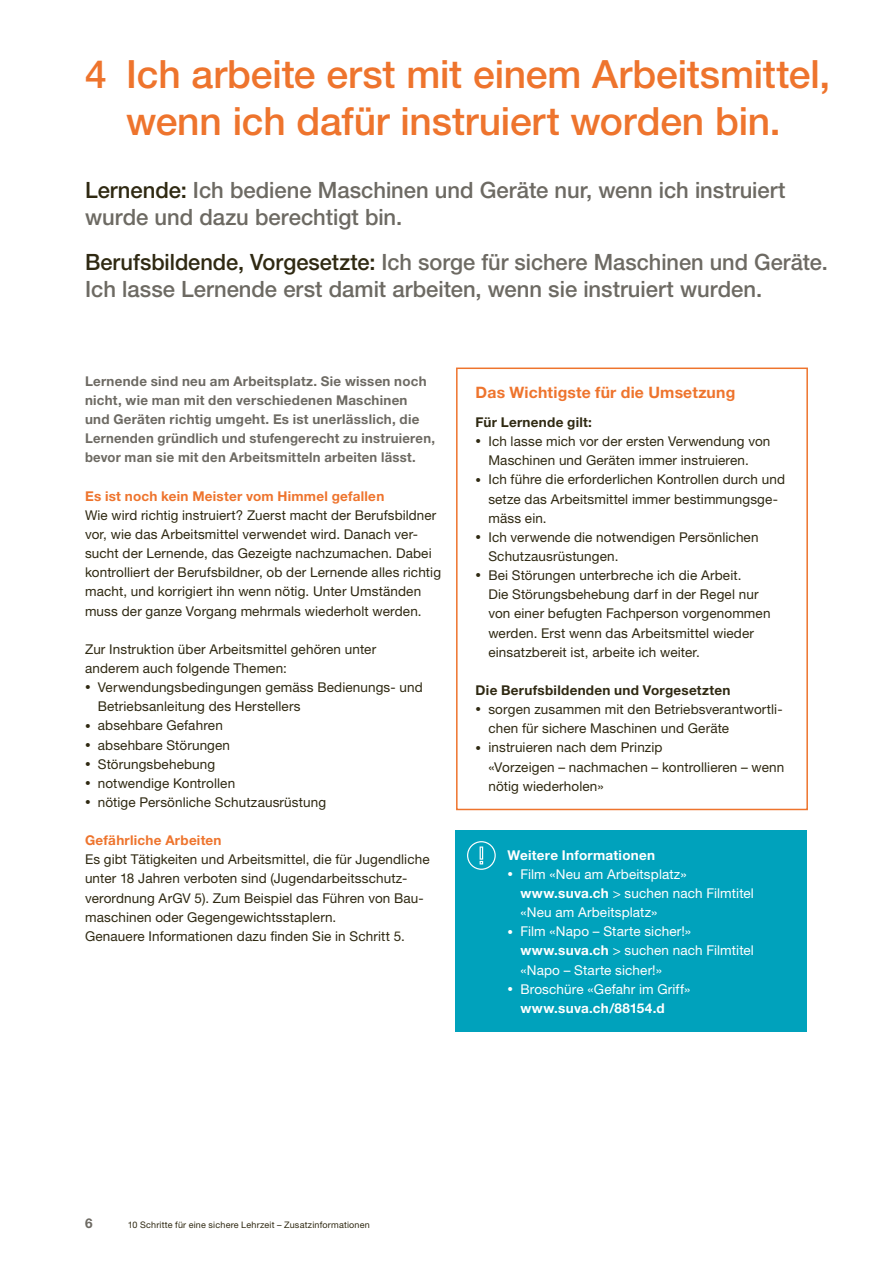
<style>
.page{position:relative;width:893px;height:1263px;background:#fff}
.page>*{position:absolute;margin:0;border:0;box-sizing:border-box;transform-origin:0 0}
.t1{font:500 39px/46.8px "Helvetica Neue LT Std";letter-spacing:-.005em;color:#ee742d;text-align:center}
.t2{font:500 22.5px/27px "Helvetica Neue LT Std";color:#6d6a63}
.t3{font:700 15.75px "Helvetica Neue LT Std";letter-spacing:.01em;color:#ee742d}
.t4{font:13.5px/19.2px "Helvetica Neue LT Std";letter-spacing:.01em;color:#2f2912}
.t5{font:700 13.5px/19.2px "Helvetica Neue LT Std";letter-spacing:.02em;color:#6d6a63}
.t6{font:13.5px/19.2px "Helvetica Neue LT Std";letter-spacing:.01em;color:#fff}
.t7{font:700 13.5px "Helvetica Neue LT Std";letter-spacing:.02em;color:#ee742d}
.t8{font:700 13.5px "Helvetica Neue LT Std";letter-spacing:.02em;color:#2f2912}
.t9{font:700 13.5px "Helvetica Neue LT Std";letter-spacing:.02em;color:#fff}
.t10{font:9px "Helvetica Neue LT Std";letter-spacing:.025em;color:#2f2912}
.s1{color:#2f2912}
.s2{font-size:11.25px}
.s3{font-weight:700}
</style>
<div class="page">
<div style="left:455px;top:831px;width:352px;height:201px;background:#00a2bc"></div>
<svg style="left:467px;top:841px;width:29px;height:29px"></svg>
<div style="left:456px;top:367px;width:352px;height:443px;border:2px solid #ee742d"></div>
<h1 class="t1" style="left:85px;top:51px;width:747px">4 Ich arbeite erst mit einem Arbeitsmittel, wenn ich dafür instruiert worden bin.</h1>
<h2 class="t2" style="left:85px;top:176px;width:702px"><span class="s1">Lernende:</span> Ich bediene Maschinen und Geräte nur, wenn ich instruiert wurde und dazu berechtigt bin.</h2>
<h2 class="t2" style="left:85px;top:248px;width:744px"><span class="s1">Berufsbildende, Vorgesetzte:</span> Ich sorge für sichere Maschinen und Geräte.<br>Ich lasse Lernende erst damit arbeiten, wenn sie instruiert wurden.</h2>
<p class="t5" style="left:85px;top:371px;width:351px">Lernende sind neu am Arbeitsplatz. Sie wissen noch nicht, wie man mit den verschiedenen Maschinen und Geräten richtig umgeht. Es ist unerlässlich, die Lernenden gründlich und stufengerecht zu instruieren, bevor man sie mit den Arbeitsmitteln arbeiten lässt.</p>
<p class="t7" style="left:85px;top:488px;width:301px">Es ist noch kein Meister vom Himmel gefallen</p>
<p class="t4" style="left:85px;top:505px;width:358px">Wie wird richtig instruiert? Zuerst macht der Berufsbildner vor, wie das Arbeitsmittel verwendet wird. Danach ver&shy;sucht der Lernende, das Gezeigte nachzumachen. Dabei kontrolliert der Berufsbildner, ob der Lernende alles richtig macht, und korrigiert ihn wenn nötig. Unter Umständen muss der ganze Vorgang mehrmals wiederholt werden.</p>
<p class="t4" style="left:85px;top:639px;width:293px">Zur Instruktion über Arbeitsmittel gehören unter anderem auch folgende Themen:</p>
<p class="t4" style="left:98px;top:677px;width:326px;text-indent:-13px"><span class="s2">•</span> Verwendungsbedingungen gemäss Bedienungs- und<br>Betriebsanleitung des Herstellers</p>
<p class="t4" style="left:85px;top:716px;width:139px"><span class="s2">•</span> absehbare Gefahren</p>
<p class="t4" style="left:85px;top:735px;width:147px"><span class="s2">•</span> absehbare Störungen</p>
<p class="t4" style="left:85px;top:754px;width:132px"><span class="s2">•</span> Störungsbehebung</p>
<p class="t4" style="left:85px;top:773px;width:152px"><span class="s2">•</span> notwendige Kontrollen</p>
<p class="t4" style="left:85px;top:792px;width:243px"><span class="s2">•</span> nötige Persönliche Schutzausrüstung</p>
<p class="t7" style="left:85px;top:832px;width:138px">Gefährliche Arbeiten</p>
<p class="t4" style="left:85px;top:850px;width:346px">Es gibt Tätigkeiten und Arbeitsmittel, die für Jugendliche unter 18 Jahren verboten sind (Jugendarbeitsschutz&shy;verordnung ArGV 5). Zum Beispiel das Führen von Bau&shy;maschinen oder Gegengewichtsstaplern.<br>Genauere Informationen dazu finden Sie in Schritt 5.</p>
<p class="t3" style="left:476px;top:383px;width:261px">Das Wichtigste für die Umsetzung</p>
<p class="t8" style="left:476px;top:414px;width:118px">Für Lernende gilt:</p>
<p class="t4" style="left:488px;top:432px;width:284px;text-indent:-13px"><span class="s2">•</span> Ich lasse mich vor der ersten Verwendung von<br>Maschinen und Geräten immer instruieren.</p>
<p class="t4" style="left:488px;top:470px;width:298px;text-indent:-13px"><span class="s2">•</span> Ich führe die erforderlichen Kontrollen durch und setze das Arbeitsmittel immer bestimmungsge&shy;mäss ein.</p>
<p class="t4" style="left:488px;top:527px;width:272px;text-indent:-13px"><span class="s2">•</span> Ich verwende die notwendigen Persönlichen<br>Schutzausrüstungen.</p>
<p class="t4" style="left:488px;top:566px;width:284px;text-indent:-13px"><span class="s2">•</span> Bei Störungen unterbreche ich die Arbeit.<br>Die Störungsbehebung darf in der Regel nur von einer befugten Fachperson vorgenommen werden. Erst wenn das Arbeitsmittel wieder einsatzbereit ist, arbeite ich weiter.</p>
<p class="t8" style="left:476px;top:682px;width:256px">Die Berufsbildenden und Vorgesetzten</p>
<p class="t4" style="left:488px;top:699px;width:296px;text-indent:-13px"><span class="s2">•</span> sorgen zusammen mit den Betriebsverantwortli&shy;chen für sichere Maschinen und Geräte</p>
<p class="t4" style="left:488px;top:738px;width:297px;text-indent:-13px"><span class="s2">•</span> instruieren nach dem Prinzip<br>«Vorzeigen – nachmachen – kontrollieren – wenn nötig wiederholen»</p>
<p class="t9" style="left:508px;top:846px;width:149px">Weitere Informationen</p>
<p class="t6" style="left:520px;top:864px;width:235px;text-indent:-13px"><span class="s2">•</span> Film «Neu am Arbeitsplatz» <span class="s3">www.suva.ch</span> &gt; suchen nach Filmtitel «Neu am Arbeitsplatz»</p>
<p class="t6" style="left:520px;top:922px;width:235px;text-indent:-13px"><span class="s2">•</span> Film «Napo – Starte sicher!» <span class="s3">www.suva.ch</span> &gt; suchen nach Filmtitel «Napo – Starte sicher!»</p>
<p class="t6" style="left:520px;top:979px;width:172px;text-indent:-13px"><span class="s2">•</span> Broschüre «Gefahr im Griff» <span class="s3">www.suva.ch/88154.d</span></p>
<p class="t5" style="left:85px;top:1213px;width:9px">6</p>
<p class="t10" style="left:128px;top:1219px;width:244px">10 Schritte für eine sichere Lehrzeit – Zusatzinformationen</p>
</div>
